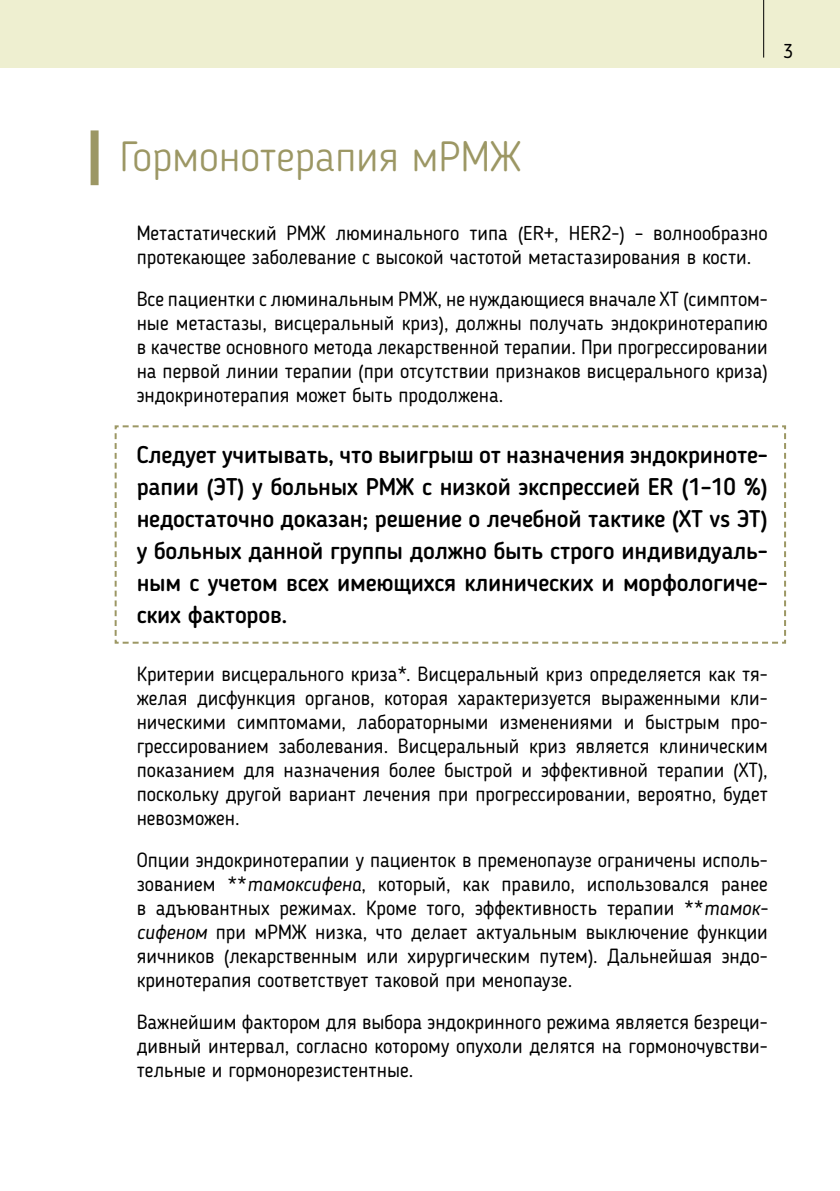
<style>
.page{position:relative;width:840px;height:1191px;background:#fff}
.page>*{position:absolute;margin:0;border:0;box-sizing:border-box;transform-origin:0 0}
.t1{font:300 42px "Blogger Sans";color:#9c9764}
.t2{font:500 24px/32px "Blogger Sans";letter-spacing:-.01em;color:#000;text-align:justify}
.t3{font:20px/24px "Blogger Sans";color:#000;text-align:justify}
.s1{font-style:italic}
</style>
<div class="page">
<div style="left:0;top:0;width:839px;height:68px;background:#eeefd0"></div>
<hr style="left:762px;top:0;width:1px;height:58px;background:#000">
<svg style="left:114px;top:425px;width:672px;height:219px"></svg>
<div style="left:90px;top:130px;width:8px;height:55px;background:#9c9764"></div>
<p class="t3" style="left:782px;top:39px;width:11px">3</p>
<h1 class="t1" style="left:120px;top:131px;width:403px">Гормонотерапия мРМЖ</h1>
<p class="t3" style="left:137px;top:221px;width:632px">Метастатический РМЖ люминального типа (ER+, HER2-) – волнообразно протекающее заболевание с высокой частотой метастазирования в кости.</p>
<p class="t3" style="left:137px;top:287px;width:632px">Все пациентки с люминальным РМЖ, не нуждающиеся вначале ХТ (симптом&shy;ные метастазы, висцеральный криз), должны получать эндокринотерапию в качестве основного метода лекарственной терапии. При прогрессировании на первой линии терапии (при отсутствии признаков висцерального криза) эндокринотерапия может быть продолжена.</p>
<p class="t2" style="left:137px;top:438px;width:632px">Следует учитывать, что выигрыш от назначения эндокриноте&shy;рапии (ЭТ) у больных РМЖ с низкой экспрессией ER (1–10 %) недостаточно доказан; решение о лечебной тактике (ХТ vs ЭТ) у больных данной группы должно быть строго индивидуаль&shy;ным с учетом всех имеющихся клинических и морфологиче&shy;ских факторов.</p>
<p class="t3" style="left:137px;top:662px;width:632px">Критерии висцерального криза*. Висцеральный криз определяется как тя&shy;желая дисфункция органов, которая характеризуется выраженными кли&shy;ническими симптомами, лабораторными изменениями и быстрым про&shy;грессированием заболевания. Висцеральный криз является клиническим показанием для назначения более быстрой и эффективной терапии (ХТ), поскольку другой вариант лечения при прогрессировании, вероятно, будет невозможен.</p>
<p class="t3" style="left:137px;top:848px;width:632px">Опции эндокринотерапии у пациенток в пременопаузе ограничены исполь&shy;зованием **<span class="s1">тамоксифена</span>, который, как правило, использовался ранее в адъювантных режимах. Кроме того, эффективность терапии **<span class="s1">тамок&shy;сифеном</span> при мРМЖ низка, что делает актуальным выключение функции яичников (лекарственным или хирургическим путем). Дальнейшая эндо&shy;кринотерапия соответствует таковой при менопаузе.</p>
<p class="t3" style="left:137px;top:1009px;width:632px">Важнейшим фактором для выбора эндокринного режима является безреци&shy;дивный интервал, согласно которому опухоли делятся на гормоночувстви&shy;тельные и гормонорезистентные.</p>
</div>
